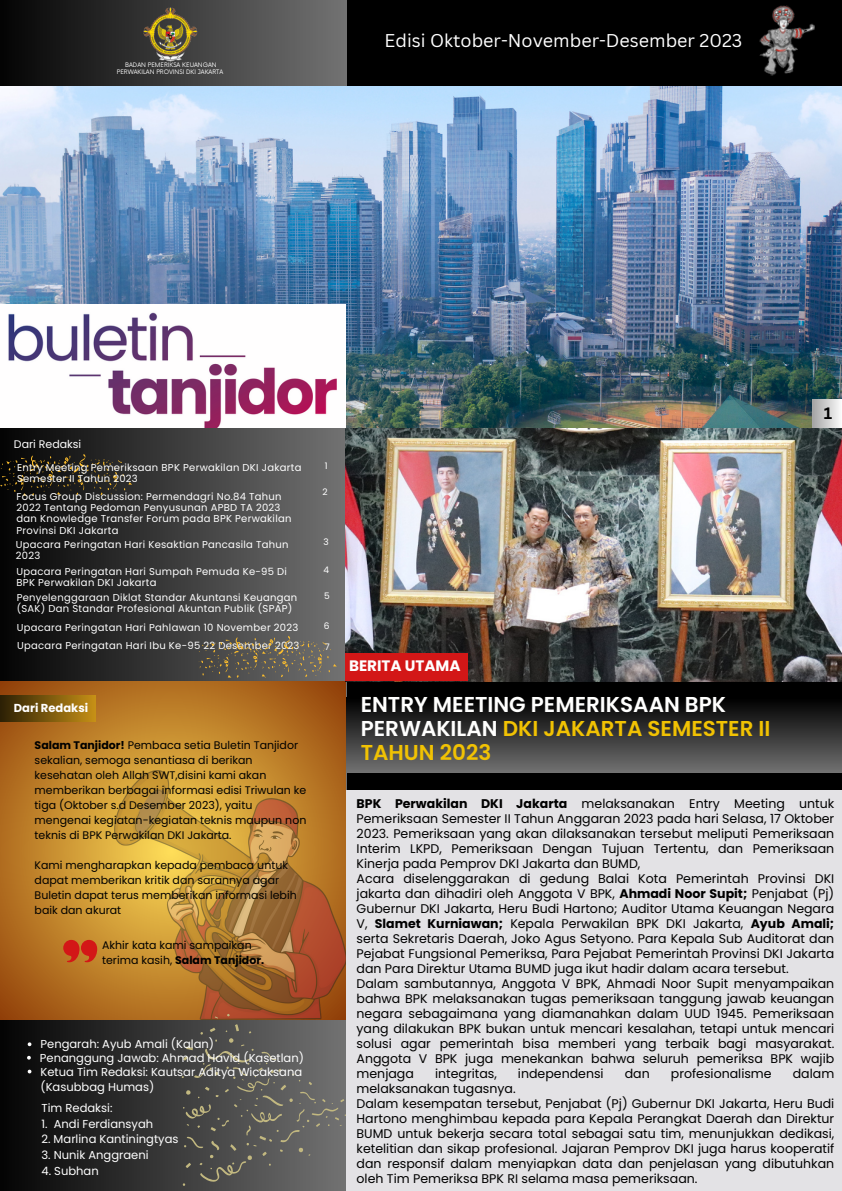
<style>
.page{position:relative;width:842px;height:1191px;background:#fff}
.page>*{position:absolute;margin:0;border:0;box-sizing:border-box;transform-origin:0 0}
.t1{font:600 21.5px/24px "Poppins";color:#fffffe}
.t2{font:18px "Canva Sans";color:#fefefe}
.t3{font:700 16px "Canva Sans";color:#000}
.t4{font:700 15.1px "Poppins";color:#fff}
.t5{font:12.6px/15px "Poppins";color:#000}
.t6{font:11.5px/15.8px "Poppins";color:#fff}
.t7{font:700 11.5px "Poppins";color:#fff}
.t8{font:11px/15px "Poppins";color:#000}
.t9{font:11px "Poppins";color:#fff}
.t10{font:10px/11.2px "Poppins";letter-spacing:.025em;color:#fff}
.t11{font:9px "Poppins";color:#fff}
.t12{font:6px "Now";color:#fefefe}
.s1{color:#f1c203}
.s2{font-weight:700}
</style>
<div class="page">
<div style="left:0;top:0;width:842px;height:1190px;background:#000"></div>
<div style="left:0;top:0;width:346px;height:1190px;background:linear-gradient(to right,#050505,#727273)"></div>
<svg style="left:0;top:681px;width:346px;height:338px;background:#b97a26"></svg>
<img style="left:345px;top:427px;width:497px;height:254px">
<img style="left:759px;top:5px;width:56px;height:71px">
<div style="left:346px;top:697px;width:496px;height:75px;background:linear-gradient(to bottom,#000,#707070)"></div>
<img style="left:0;top:87px;width:842px;height:340px">
<svg style="left:63px;top:939px;width:35px;height:23px"></svg>
<div style="left:0;top:695px;width:95px;height:26px;background:linear-gradient(to right,#2b2005,#c58f16)"></div>
<img style="left:114px;top:770px;width:232px;height:249px">
<img style="left:0;top:305px;width:345px;height:122px">
<img style="left:142px;top:8px;width:57px;height:54px">
<svg style="left:813px;top:399px;width:29px;height:28px"></svg>
<div style="left:346px;top:789px;width:496px;height:401px;background:#e3e2e5"></div>
<div style="left:345px;top:652px;width:123px;height:28px;background:#d31717"></div>
<svg style="left:226px;top:1013px;width:4px;height:3px"></svg>
<svg style="left:182px;top:1024px;width:164px;height:161px;background:#5d5c5a"></svg>
<svg style="left:0;top:454px;width:132px;height:42px"></svg>
<svg style="left:199px;top:635px;width:138px;height:43px;background:#635f56"></svg>
<svg style="left:28px;top:1042px;width:3px;height:4px"></svg>
<svg style="left:27px;top:1055px;width:4px;height:4px"></svg>
<svg style="left:28px;top:1069px;width:3px;height:4px"></svg>
<h6 class="t12" style="left:125px;top:62px;width:93px">BADAN PEMERIKSA KEUANGAN</h6>
<h6 class="t12" style="left:117px;top:69px;width:108px">PERWAKILAN PROVINSI DKI JAKARTA</h6>
<p class="t2" style="left:385px;top:28px;width:359px">Edisi Oktober-November-Desember 2023</p>
<h6 class="t9" style="left:14px;top:436px;width:69px">Dari Redaksi</h6>
<p class="t10" style="left:17px;top:461px;width:286px">Entry Meeting Pemeriksaan BPK Perwakilan DKI Jakarta<br>Semester II Tahun 2023</p>
<h4 class="t10" style="left:17px;top:490px;width:276px">Focus Group Discussion: Permendagri No.84 Tahun 2022 Tentang Pedoman Penyusunan APBD TA 2023 dan Knowledge Transfer Forum pada BPK Perwakilan Provinsi DKI Jakarta</h4>
<h6 class="t11" style="left:325px;top:459px;width:4px">1</h6>
<p class="t11" style="left:323px;top:485px;width:7px">2</p>
<h6 class="t10" style="left:16px;top:539px;width:274px">Upacara Peringatan Hari Kesaktian Pancasila Tahun<br>2023</h6>
<p class="t11" style="left:324px;top:535px;width:7px">3</p>
<h6 class="t11" style="left:324px;top:564px;width:7px">4</h6>
<p class="t10" style="left:17px;top:566px;width:272px">Upacara Peringatan Hari Sumpah Pemuda Ke-95 Di<br>BPK Perwakilan DKI Jakarta</p>
<p class="t10" style="left:17px;top:591px;width:282px">Penyelenggaraan Diklat Standar Akuntansi Keuangan (SAK) Dan Standar Profesional Akuntan Publik (SPAP)</p>
<h6 class="t11" style="left:324px;top:589px;width:7px">5</h6>
<p class="t10" style="left:17px;top:622px;width:283px">Upacara Peringatan Hari Pahlawan 10 November 2023</p>
<h6 class="t10" style="left:17px;top:639px;width:284px">Upacara Peringatan Hari Ibu Ke-95 22 Desember 2023</h6>
<p class="t11" style="left:325px;top:640px;width:6px">7</p>
<h2 class="t11" style="left:324px;top:619px;width:7px">6</h2>
<h6 class="t4" style="left:349px;top:655px;width:113px">BERITA UTAMA</h6>
<p class="t3" style="left:824px;top:402px;width:10px">1</p>
<h5 class="t7" style="left:14px;top:700px;width:76px">Dari Redaksi</h5>
<p class="t1" style="left:361px;top:692px;width:411px">ENTRY MEETING PEMERIKSAAN BPK<br>PERWAKILAN <span class="s1">DKI JAKARTA SEMESTER II<br>TAHUN 2023</span></p>
<p class="t8" style="left:35px;top:737px;width:273px"><span class="s2">Salam Tanjidor!</span> Pembaca setia Buletin Tanjidor sekalian, semoga senantiasa di berikan kesehatan oleh Allah SWT,disini kami akan memberikan berbagai informasi edisi Triwulan ke tiga (Oktober s.d Desember 2023), yaitu mengenai kegiatan-kegiatan teknis maupun non teknis di BPK Perwakilan DKI Jakarta.</p>
<h5 class="t8" style="left:35px;top:857px;width:264px">Kami mengharapkan kepada pembaca untuk dapat memberikan kritik dan sarannya agar Buletin dapat terus memberikan informasi lebih baik dan akurat</h5>
<h5 class="t8" style="left:102px;top:937px;width:164px">Akhir kata kami sampaikan terima kasih, <span class="s2">Salam Tanjidor.</span></h5>
<p class="t5" style="left:357px;top:795px;width:479px"><span class="s2">BPK Perwakilan DKI Jakarta</span> melaksanakan Entry Meeting untuk Pemeriksaan Semester II Tahun Anggaran 2023 pada hari Selasa, 17 Oktober 2023. Pemeriksaan yang akan dilaksanakan tersebut meliputi Pemeriksaan Interim LKPD, Pemeriksaan Dengan Tujuan Tertentu, dan Pemeriksaan Kinerja pada Pemprov DKI Jakarta dan BUMD,<br>Acara diselenggarakan di gedung Balai Kota Pemerintah Provinsi DKI jakarta dan dihadiri oleh Anggota V BPK, <span class="s2">Ahmadi Noor Supit;</span> Penjabat (Pj)<br>Gubernur DKI Jakarta, Heru Budi Hartono; Auditor Utama Keuangan Negara V, <span class="s2">Slamet Kurniawan;</span> Kepala Perwakilan BPK DKI Jakarta, <span class="s2">Ayub Amali; </span>serta Sekretaris Daerah, Joko Agus Setyono. Para Kepala Sub Auditorat dan Pejabat Fungsional Pemeriksa, Para Pejabat Pemerintah Provinsi DKI Jakarta dan Para Direktur Utama BUMD juga ikut hadir dalam acara tersebut.<br>Dalam sambutannya, Anggota V BPK, Ahmadi Noor Supit menyampaikan bahwa BPK melaksanakan tugas pemeriksaan tanggung jawab keuangan negara sebagaimana yang diamanahkan dalam UUD 1945. Pemeriksaan yang dilakukan BPK bukan untuk mencari kesalahan, tetapi untuk mencari solusi agar pemerintah bisa memberi yang terbaik bagi masyarakat.<br>Anggota V BPK juga menekankan bahwa seluruh pemeriksa BPK wajib menjaga</p>
<p class="t6" style="left:41px;top:1036px;width:175px">Pengarah: Ayub Amali (Kalan)</p>
<p class="t6" style="left:40px;top:1049px;width:266px">Penanggung Jawab: Ahmad Havid (Kasetlan)</p>
<p class="t6" style="left:41px;top:1063px;width:263px">Ketua Tim Redaksi: Kautsar Aditya Wicaksana (Kasubbag Humas)</p>
<h3 class="t6" style="left:42px;top:1099px;width:72px">Tim Redaksi:</h3>
<h3 class="t6" style="left:42px;top:1115px;width:113px">1. Andi Ferdiansyah</h3>
<h3 class="t6" style="left:42px;top:1131px;width:138px">2. Marlina Kantiningtyas</h3>
<h3 class="t6" style="left:42px;top:1147px;width:109px">3. Nunik Anggraeni</h3>
<h3 class="t6" style="left:42px;top:1162px;width:59px">4. Subhan</h3>
<p class="t5" style="left:435px;top:1065px;width:63px">integritas,</p>
<p class="t5" style="left:518px;top:1065px;width:87px">independensi</p>
<p class="t5" style="left:625px;top:1065px;width:27px">dan</p>
<p class="t5" style="left:671px;top:1065px;width:102px">profesionalisme</p>
<p class="t5" style="left:793px;top:1065px;width:43px">dalam</p>
<p class="t5" style="left:357px;top:1080px;width:479px">melaksanakan tugasnya.<br>Dalam kesempatan tersebut, Penjabat (Pj) Gubernur DKI Jakarta, Heru Budi Hartono menghimbau kepada para Kepala Perangkat Daerah dan Direktur BUMD untuk bekerja secara total sebagai satu tim, menunjukkan dedikasi, ketelitian dan sikap profesional. Jajaran Pemprov DKI juga harus kooperatif dan responsif dalam menyiapkan data dan penjelasan yang dibutuhkan oleh Tim Pemeriksa BPK RI selama masa pemeriksaan.</p>
</div>
